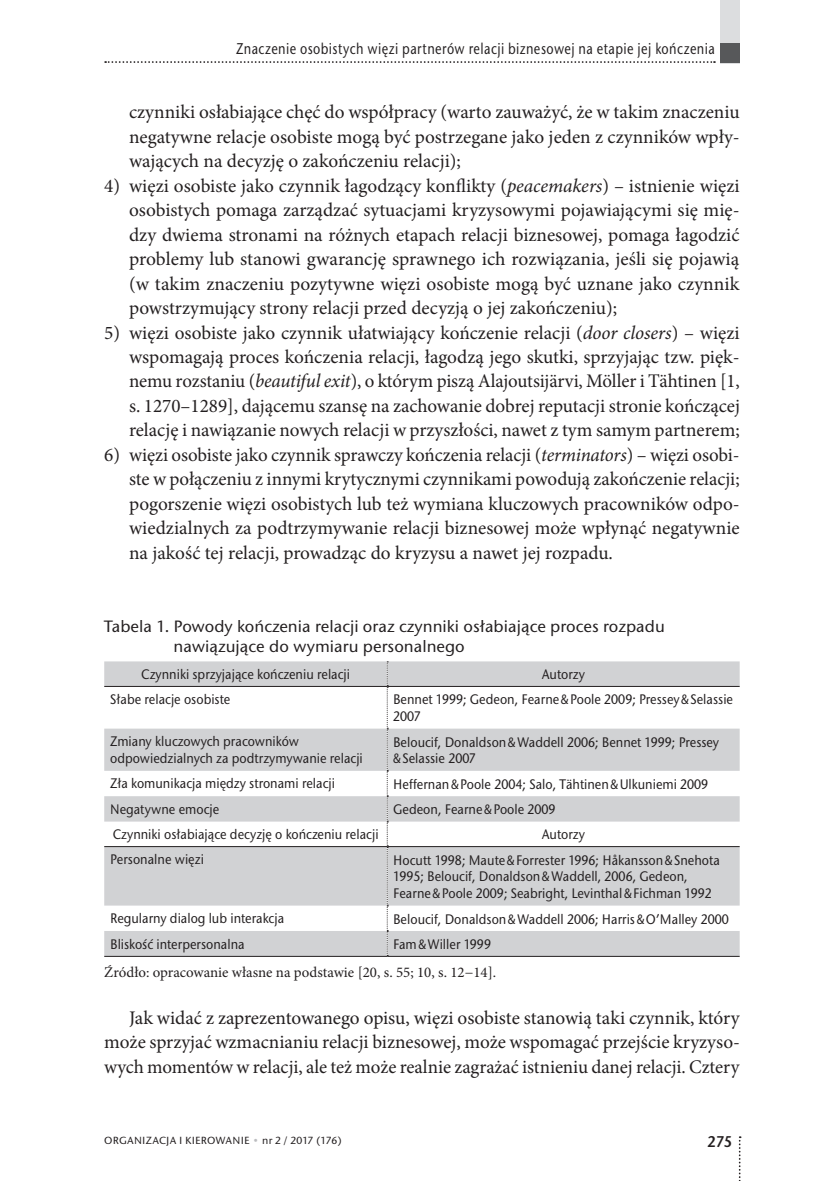
<style>
.page{position:relative;width:834px;height:1181px;background:#fff}
.page>*{position:absolute;margin:0;border:0;box-sizing:border-box;transform-origin:0 0}
.t1{font:19.25px/24.5px "Minion Pro";color:#231f20;text-align:justify}
.t2{font:500 16.62px/19.2px "Stone Sans Itc TOT";color:#231f20}
.t3{font:500 15.75px "Stone Sans Itc TOT";letter-spacing:.03em;color:#231f20;scale:.8 1}
.t4{font:15.75px "Stone Sans Itc TOT Semi";color:#231f20;scale:.9 1}
.t5{font:14.88px "Minion Pro";color:#231f20}
.t6{font:500 14px/16.8px "Stone Sans Itc TOT";color:#231f20;scale:.9 1}
.t7{font:500 10.5px "Stone Sans Itc TOT";letter-spacing:.02em;color:#231f20}
.s1{font-style:italic}
.s2{font-family:"Myriad Pro";font-weight:400}
.s3{color:#bcbdc0}
</style>
<div class="page">
<svg style="left:738px;top:1136px;width:2px;height:45px"></svg>
<svg style="left:105px;top:61px;width:609px;height:2px"></svg>
<div style="left:719px;top:0;width:20px;height:63px;background:#dcdddf"></div>
<div style="left:719px;top:43px;width:20px;height:20px;background:#57585a"></div>
<svg style="left:104px;top:661px;width:635px;height:295px;fill:#d1d2d4"></svg>
<svg style="left:386px;top:661px;width:2px;height:295px"></svg>
<hr style="left:104px;top:686px;width:283px;height:1px;background:#231f20">
<hr style="left:387px;top:686px;width:352px;height:1px;background:#231f20">
<hr style="left:104px;top:846px;width:283px;height:1px;background:#231f20">
<hr style="left:387px;top:846px;width:352px;height:1px;background:#231f20">
<hr style="left:104px;top:956px;width:283px;height:1px;background:#231f20">
<hr style="left:387px;top:956px;width:352px;height:1px;background:#231f20">
<p class="t3" style="left:236px;top:40px;width:599px">Znaczenie osobistych więzi partnerów relacji biznesowej na etapie jej kończenia</p>
<p class="t1" style="left:129px;top:100px;width:612px">czynniki osłabiające chęć do współpracy (warto zauważyć, że w takim znaczeniu negatywne relacje osobiste mogą być postrzegane jako jeden z czynników wpły&shy;wających na decyzję o zakończeniu relacji);</p>
<p class="t1" style="left:129px;top:173px;width:612px;text-indent:-25px">4) więzi osobiste jako czynnik łagodzący konflikty (<span class="s1">peacemakers</span>) – istnienie więzi osobistych pomaga zarządzać sytuacjami kryzysowymi pojawiającymi się mię&shy;dzy dwiema stronami na różnych etapach relacji biznesowej, pomaga łagodzić problemy lub stanowi gwarancję sprawnego ich rozwiązania, jeśli się pojawią (w takim znaczeniu pozytywne więzi osobiste mogą być uznane jako czynnik powstrzymujący strony relacji przed decyzją o jej zakończeniu);</p>
<p class="t1" style="left:129px;top:320px;width:612px;text-indent:-25px">5) więzi osobiste jako czynnik ułatwiający kończenie relacji (<span class="s1">door closers</span>) – więzi wspomagają proces kończenia relacji, łagodzą jego skutki, sprzyjając tzw. pięk&shy;nemu rozstaniu (<span class="s1">beautiful exit</span>), o którym piszą Alajoutsijärvi, Möller i Tähtinen [1, s. 1270–1289], dającemu szansę na zachowanie dobrej reputacji stronie kończącej relację i nawiązanie nowych relacji w przyszłości, nawet z tym samym partnerem;</p>
<p class="t1" style="left:129px;top:442px;width:612px;text-indent:-25px">6) więzi osobiste jako czynnik sprawczy kończenia relacji (<span class="s1">terminators</span>) – więzi osobi&shy;ste w połączeniu z innymi krytycznymi czynnikami powodują zakończenie relacji; pogorszenie więzi osobistych lub też wymiana kluczowych pracowników odpo&shy;wiedzialnych za podtrzymywanie relacji biznesowej może wpłynąć negatywnie na jakość tej relacji, prowadząc do kryzysu a nawet jej rozpadu.</p>
<p class="t2" style="left:173px;top:617px;width:492px;text-indent:-69px">Tabela 1. Powody kończenia relacji oraz czynniki osłabiające proces rozpadu nawiązujące do wymiaru personalnego</p>
<p class="t6" style="left:141px;top:666px;width:233px">Czynniki sprzyjające kończeniu relacji</p>
<p class="t6" style="left:541px;top:666px;width:50px">Autorzy</p>
<p class="t6" style="left:110px;top:691px;width:135px">Słabe relacje osobiste</p>
<p class="t6" style="left:393px;top:691px;width:379px">Bennet 1999; Gedeon, Fearne<span class="s2">&amp;</span>Poole 2009; Pressey<span class="s2">&amp;</span>Selassie<br>2007</p>
<p class="t6" style="left:110px;top:733px;width:282px">Zmiany kluczowych pracowników odpowiedzialnych za podtrzymywanie relacji</p>
<p class="t6" style="left:393px;top:733px;width:364px">Beloucif, Donaldson<span class="s2">&amp;</span>Waddell 2006; Bennet 1999; Pressey <span class="s2">&amp;</span>Selassie 2007</p>
<p class="t6" style="left:110px;top:775px;width:251px">Zła komunikacja między stronami relacji</p>
<p class="t6" style="left:393px;top:776px;width:351px">Heffernan<span class="s2">&amp;</span>Poole 2004; Salo, Tähtinen<span class="s2">&amp;</span>Ulkuniemi 2009</p>
<p class="t6" style="left:110px;top:801px;width:123px">Negatywne emocje</p>
<p class="t6" style="left:393px;top:801px;width:182px">Gedeon, Fearne<span class="s2">&amp;</span>Poole 2009</p>
<p class="t6" style="left:113px;top:826px;width:297px">Czynniki osłabiające decyzję o kończeniu relacji</p>
<p class="t6" style="left:541px;top:826px;width:50px">Autorzy</p>
<p class="t6" style="left:110px;top:851px;width:106px">Personalne więzi</p>
<p class="t6" style="left:393px;top:851px;width:364px">Hocutt 1998; Maute<span class="s2">&amp;</span>Forrester 1996; Håkansson<span class="s2">&amp;</span>Snehota<br>1995; Beloucif, Donaldson<span class="s2">&amp;</span>Waddell, 2006, Gedeon,<br>Fearne<span class="s2">&amp;</span>Poole 2009; Seabright, Levinthal<span class="s2">&amp;</span>Fichman 1992</p>
<p class="t6" style="left:110px;top:910px;width:195px">Regularny dialog lub interakcja</p>
<p class="t6" style="left:393px;top:910px;width:374px">Beloucif, Donaldson<span class="s2">&amp;</span>Waddell 2006; Harris<span class="s2">&amp;</span>O’Malley 2000</p>
<p class="t6" style="left:110px;top:935px;width:151px">Bliskość interpersonalna</p>
<p class="t6" style="left:393px;top:936px;width:110px">Fam<span class="s2">&amp;</span>Willer 1999</p>
<p class="t5" style="left:104px;top:962px;width:393px">Źródło: opracowanie własne na podstawie [20, s. 55; 10, s. 12−14].</p>
<p class="t1" style="left:104px;top:1005px;width:637px;text-indent:25px">Jak widać z zaprezentowanego opisu, więzi osobiste stanowią taki czynnik, który może sprzyjać wzmacnianiu relacji biznesowej, może wspomagać przejście kryzyso&shy;wych momentów w relacji, ale też może realnie zagrażać istnieniu danej relacji. Cztery</p>
<p class="t7" style="left:104px;top:1134px;width:239px">ORGANIZACJA I KIEROWANIE <span class="s3">•</span> nr 2 / 2017 (176)</p>
<p class="t4" style="left:707px;top:1132px;width:29px">275</p>
</div>
